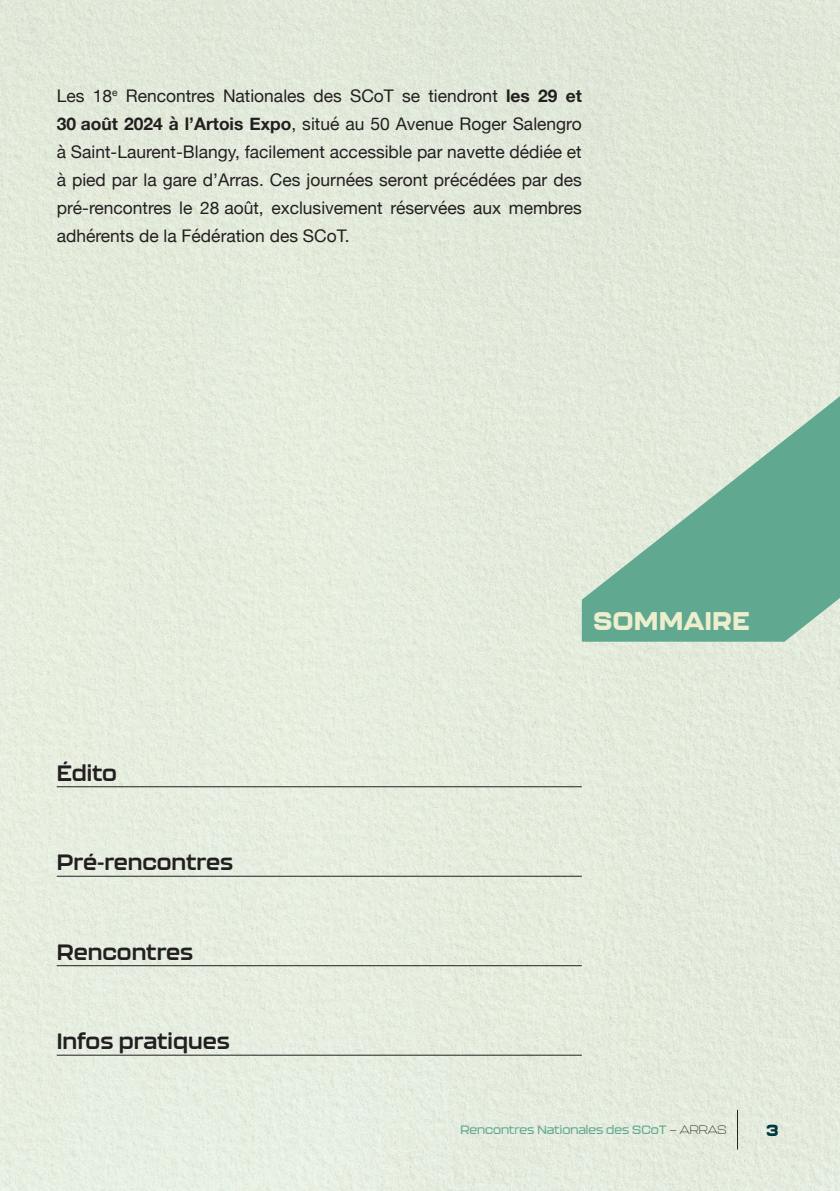
<style>
.page{position:relative;width:840px;height:1191px;background:#fff}
.page>*{position:absolute;margin:0;border:0;box-sizing:border-box;transform-origin:0 0}
.t1{font:800 25.4px "Kallisto";color:#edeece}
.t2{font:700 22px "Kallisto";color:#231f20}
.t3{font:17.4px/28px "Helvetica Neue";color:#231f20;text-align:justify}
.t4{font:800 16px "Kallisto";color:#00363d}
.t5{font:500 12px "Kallisto";color:#61a890}
.s1{font-weight:700}
.s2{font-weight:100;color:#231f20}
</style>
<div class="page">
<img style="left:0;top:0;width:839px;height:1191px">
<svg style="left:581px;top:396px;width:258px;height:245px;background:#9ac5b1"></svg>
<hr style="left:57px;top:786px;width:524px;height:1px;background:#231f20">
<hr style="left:57px;top:876px;width:524px;height:1px;background:#231f20">
<hr style="left:57px;top:965px;width:524px;height:1px;background:#231f20">
<hr style="left:57px;top:1054px;width:524px;height:1px;background:#231f20">
<hr style="left:736px;top:1109px;width:1px;height:40px;background:#231f20">
<p class="t3" style="left:57px;top:83px;width:526px">Les 18<sup>e</sup> Rencontres Nationales des SCoT se tiendront <span class="s1">les 29 et 30 août 2024 à l’Artois Expo</span>, situé au 50 Avenue Roger Salengro à Saint-Laurent-Blangy, facilement accessible par navette dédiée et à pied par la gare d’Arras. Ces journées seront précédées par des pré-rencontres le 28 août, exclusivement réservées aux membres adhérents de la Fédération des SCoT.</p>
<p class="t2" style="left:57px;top:759px;width:62px">Édito</p>
<p class="t2" style="left:57px;top:849px;width:178px">Pré-rencontres</p>
<p class="t2" style="left:57px;top:938px;width:138px">Rencontres</p>
<p class="t2" style="left:57px;top:1028px;width:174px">Infos pratiques</p>
<h1 class="t1" style="left:592px;top:605px;width:158px">SOMMAIRE</h1>
<p class="t5" style="left:460px;top:1122px;width:267px">Rencontres Nationales des SCoT <span class="s2">— ARRAS</span></p>
<p class="t4" style="left:765px;top:1120px;width:14px">3</p>
</div>
